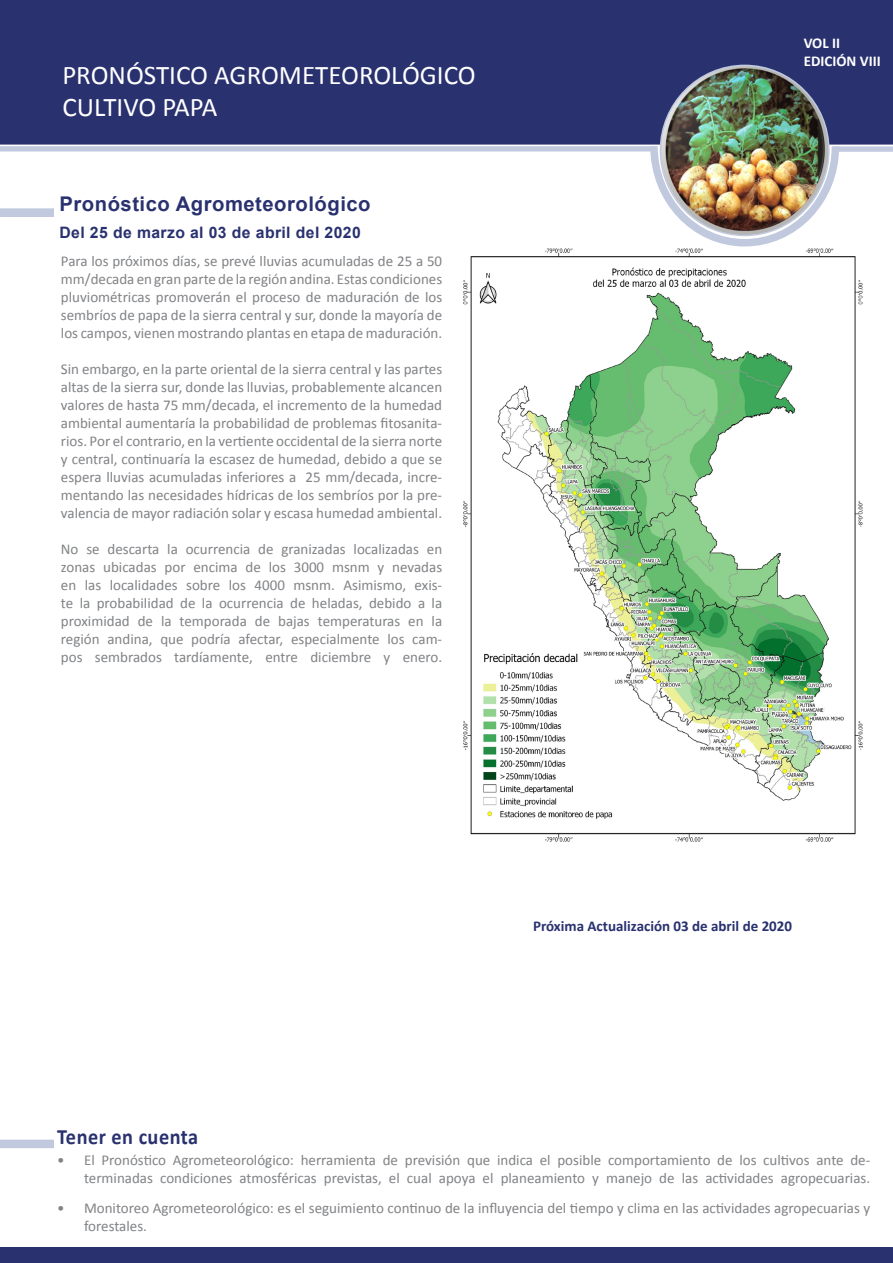
<style>
.page{position:relative;width:893px;height:1263px;background:#fff}
.page>*{position:absolute;margin:0;border:0;box-sizing:border-box;transform-origin:0 0}
.t1{font:27px "Calibri";color:#fff}
.t2{font:700 21.9px "Calibri";letter-spacing:.025em;color:#29316f;scale:.93 1}
.t3{font:700 20.25px "Arial";letter-spacing:.025em;color:#29316f}
.t4{font:700 15.75px "Arial";letter-spacing:.025em;color:#29316f}
.t5{font:15px/18px "Calibri";color:#808285;text-align:justify}
.t6{font:700 15px "Calibri";color:#29316f}
.t7{font:700 15px "Calibri";color:#fff}
</style>
<div class="page">
<div style="left:1px;top:1px;width:891px;height:143px;background:#29316f"></div>
<div style="left:0;top:0;width:893px;height:145px;border:2px solid #29316f"></div>
<div style="left:0;top:1247px;width:893px;height:16px;background:#29316f"></div>
<div style="left:1px;top:1140px;width:52px;height:7px;background:#c1c9de"></div>
<div style="left:0;top:1140px;width:54px;height:8px;border:2px solid #c1c9de"></div>
<div style="left:1px;top:209px;width:52px;height:7px;background:#c1c9de"></div>
<div style="left:0;top:208px;width:54px;height:9px;border:2px solid #c1c9de"></div>
<div style="left:0;top:146px;width:656px;height:5px;border:2px solid #c1c9de"></div>
<div style="left:833px;top:146px;width:60px;height:6px;border:2px solid #c1c9de"></div>
<svg style="left:646px;top:142px;width:197px;height:105px"></svg>
<img style="left:660px;top:65px;width:169px;height:170px">
<img style="left:463px;top:248px;width:400px;height:594px">
<p class="t1" style="left:62px;top:58px;width:415px">PRONÓSTICO AGROMETEOROLÓGICO</p>
<p class="t1" style="left:62px;top:90px;width:157px">CULTIVO PAPA</p>
<p class="t3" style="left:60px;top:190px;width:313px">Pronóstico Agrometeorológico</p>
<p class="t4" style="left:60px;top:222px;width:303px">Del 25 de marzo al 03 de abril del 2020</p>
<p class="t5" style="left:61px;top:252px;width:383px">Para los próximos días, se prevé lluvias acumuladas de 25 a 50 mm/decada en gran parte de la región andina. Estas condiciones pluviométricas promoverán el proceso de maduración de los sembríos de papa de la sierra central y sur, donde la mayoría de los campos, vienen mostrando plantas en etapa de maduración.</p>
<p class="t5" style="left:61px;top:360px;width:383px">Sin embargo, en la parte oriental de la sierra central y las partes altas de la sierra sur, donde las lluvias, probablemente alcancen valores de hasta 75 mm/decada, el incremento de la humedad ambiental aumentaría la probabilidad de problemas fitosanita&shy;rios. Por el contrario, en la vertiente occidental de la sierra norte y central, continuaría la escasez de humedad, debido a que se espera lluvias acumuladas inferiores a 25 mm/decada, incre&shy;mentando las necesidades hídricas de los sembríos por la pre&shy;valencia de mayor radiación solar y escasa humedad ambiental.</p>
<p class="t5" style="left:61px;top:540px;width:383px">No se descarta la ocurrencia de granizadas localizadas en zonas ubicadas por encima de los 3000 msnm y nevadas en las localidades sobre los 4000 msnm. Asimismo, exis&shy;te la probabilidad de la ocurrencia de heladas, debido a la proximidad de la temporada de bajas temperaturas en la región andina, que podría afectar, especialmente los cam&shy;pos sembrados tardíamente, entre diciembre y enero.</p>
<p class="t7" style="left:804px;top:33px;width:38px">VOL II</p>
<p class="t7" style="left:804px;top:51px;width:79px">EDICIÓN VIII</p>
<p class="t2" style="left:57px;top:1123px;width:153px">Tener en cuenta</p>
<p class="t6" style="left:533px;top:916px;width:261px">Próxima Actualización 03 de abril de 2020</p>
<p class="t5" style="left:57px;top:1151px;width:815px;text-align:right">• El Pronóstico Agrometeorológico: herramienta de previsión que indica el posible comportamiento de los cultivos ante de&shy;terminadas condiciones atmosféricas previstas, el cual apoya el planeamiento y manejo de las actividades agropecuarias.</p>
<p class="t5" style="left:84px;top:1199px;width:788px;text-indent:-27px">• Monitoreo Agrometeorológico: es el seguimiento continuo de la influyencia del tiempo y clima en las actividades agropecuarias y forestales.</p>
</div>
